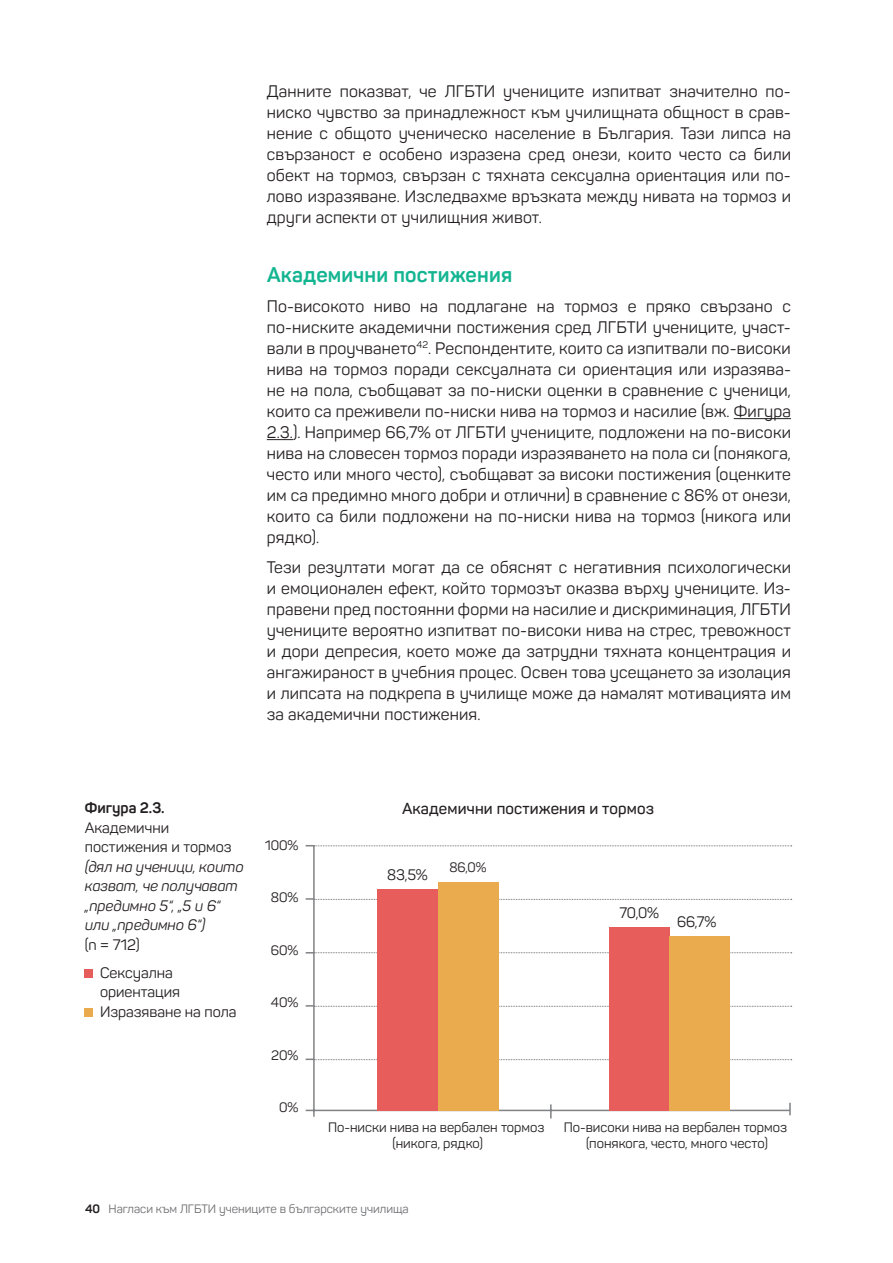
<style>
.page{position:relative;width:893px;height:1263px;background:#fff}
.page>*{position:absolute;margin:0;border:0;box-sizing:border-box;transform-origin:0 0}
.t1{font:700 21px "Panton";letter-spacing:.01em;color:#13b591}
.t2{font:16.5px/21px "Panton";letter-spacing:.01em;color:#231f20;text-align:justify}
.t3{font:600 15.75px "Panton";letter-spacing:.01em;color:#231f20}
.t4{font:15px/19.5px "Panton";color:#231f20}
.t5{font:italic 15px/19.5px "Panton";color:#231f20}
.t6{font:700 15px "Panton";color:#231f20}
.t7{font:13.5px/16.2px "Panton";color:#231f20;text-align:center}
.t8{font:12px "Panton";color:#6c6d70}
.s1{font-weight:700;color:#231f20}
</style>
<div class="page">
<hr style="left:734px;top:418px;width:57px;height:1px;background:#231f20">
<svg style="left:267px;top:439px;width:26px;height:1px"></svg>
<div style="left:85px;top:969px;width:8px;height:9px;background:#e65d5c"></div>
<div style="left:85px;top:1008px;width:8px;height:9px;background:#e9ab4e"></div>
<svg style="left:789px;top:1103px;width:2px;height:12px"></svg>
<hr style="left:313px;top:845px;width:2px;height:265px;background:#808285">
<svg style="left:306px;top:845px;width:486px;height:1px"></svg>
<svg style="left:306px;top:898px;width:486px;height:2px"></svg>
<svg style="left:306px;top:952px;width:486px;height:1px"></svg>
<svg style="left:306px;top:1005px;width:486px;height:2px"></svg>
<svg style="left:306px;top:1058px;width:486px;height:2px"></svg>
<hr style="left:314px;top:1110px;width:476px;height:1px;background:#808285">
<svg style="left:550px;top:1104px;width:2px;height:14px"></svg>
<svg style="left:306px;top:1110px;width:9px;height:7px"></svg>
<div style="left:377px;top:889px;width:61px;height:222px;background:#e65d5c"></div>
<div style="left:438px;top:883px;width:60px;height:228px;background:#e9ab4e"></div>
<div style="left:609px;top:927px;width:60px;height:184px;background:#e65d5c"></div>
<div style="left:669px;top:936px;width:61px;height:175px;background:#e9ab4e"></div>
<p class="t2" style="left:267px;top:81px;width:526px">Данните показват, че ЛГБТИ учениците изпитват значително по&shy;ниско чувство за принадлежност към училищната общност в срав&shy;нение с общото ученическо население в България. Тази липса на свързаност е особено изразена сред онези, които често са били обект на тормоз, свързан с тяхната сексуална ориентация или по&shy;лово изразяване. Изследвахме връзката между нивата на тормоз и други аспекти от училищния живот.</p>
<p class="t1" style="left:267px;top:262px;width:247px">Академични постижения</p>
<p class="t2" style="left:267px;top:296px;width:526px">По-високото ниво на подлагане на тормоз е пряко свързано с по-ниските академични постижения сред ЛГБТИ учениците, участ&shy;вали в проучването<sup>42</sup>. Респондентите, които са изпитвали по-високи нива на тормоз поради сексуалната си ориентация или изразява&shy;не на пола, съобщават за по-ниски оценки в сравнение с ученици, които са преживели по-ниски нива на тормоз и насилие (вж. Фигура 2.3.). Например 66,7% от ЛГБТИ учениците, подложени на по-високи нива на словесен тормоз поради изразяването на пола си (понякога, често или много често), съобщават за високи постижения (оценките им са предимно много добри и отлични) в сравнение с 86% от онези, които са били подложени на по-ниски нива на тормоз (никога или рядко).</p>
<p class="t2" style="left:267px;top:556px;width:526px">Тези резултати могат да се обяснят с негативния психологически и емоционален ефект, който тормозът оказва върху учениците. Из&shy;правени пред постоянни форми на насилие и дискриминация, ЛГБТИ учениците вероятно изпитват по-високи нива на стрес, тревожност и дори депресия, което може да затрудни тяхната концентрация и ангажираност в учебния процес. Освен това усещането за изолация и липсата на подкрепа в училище може да намалят мотивацията им за академични постижения.</p>
<p class="t6" style="left:85px;top:798px;width:81px">Фигура 2.3.</p>
<p class="t4" style="left:85px;top:817px;width:148px">Академични постижения и тормоз</p>
<p class="t5" style="left:85px;top:856px;width:160px">(дял на ученици, които казват, че получават „предимно 5“, „5 и 6“ или „предимно 6“)</p>
<p class="t4" style="left:100px;top:930px;width:74px;line-height:28px;text-indent:-15px">(n = 712)<br>Сексуална</p>
<p class="t4" style="left:100px;top:982px;width:138px">ориентация<br>Изразяване на пола</p>
<p class="t7" style="left:265px;top:837px;width:35px">100%</p>
<p class="t7" style="left:271px;top:889px;width:29px">80%</p>
<p class="t7" style="left:271px;top:942px;width:29px">60%</p>
<p class="t7" style="left:271px;top:994px;width:29px">40%</p>
<p class="t7" style="left:271px;top:1047px;width:29px">20%</p>
<p class="t7" style="left:279px;top:1099px;width:21px">0%</p>
<p class="t3" style="left:402px;top:798px;width:253px">Академични постижения и тормоз</p>
<p class="t4" style="left:387px;top:865px;width:42px">83,5%</p>
<p class="t7" style="left:450px;top:859px;width:38px">86,0%</p>
<p class="t4" style="left:619px;top:903px;width:41px">70,0%</p>
<p class="t4" style="left:677px;top:912px;width:41px">66,7%</p>
<p class="t7" style="left:328px;top:1119px;width:218px">По-ниски нива на вербален тормоз (никога, рядко)</p>
<p class="t7" style="left:564px;top:1119px;width:225px">По-високи нива на вербален тормоз (понякога, често, много често)</p>
<p class="t8" style="left:85px;top:1201px;width:325px"><span class="s1">40</span> Нагласи към ЛГБТИ учениците в българските училища</p>
</div>
